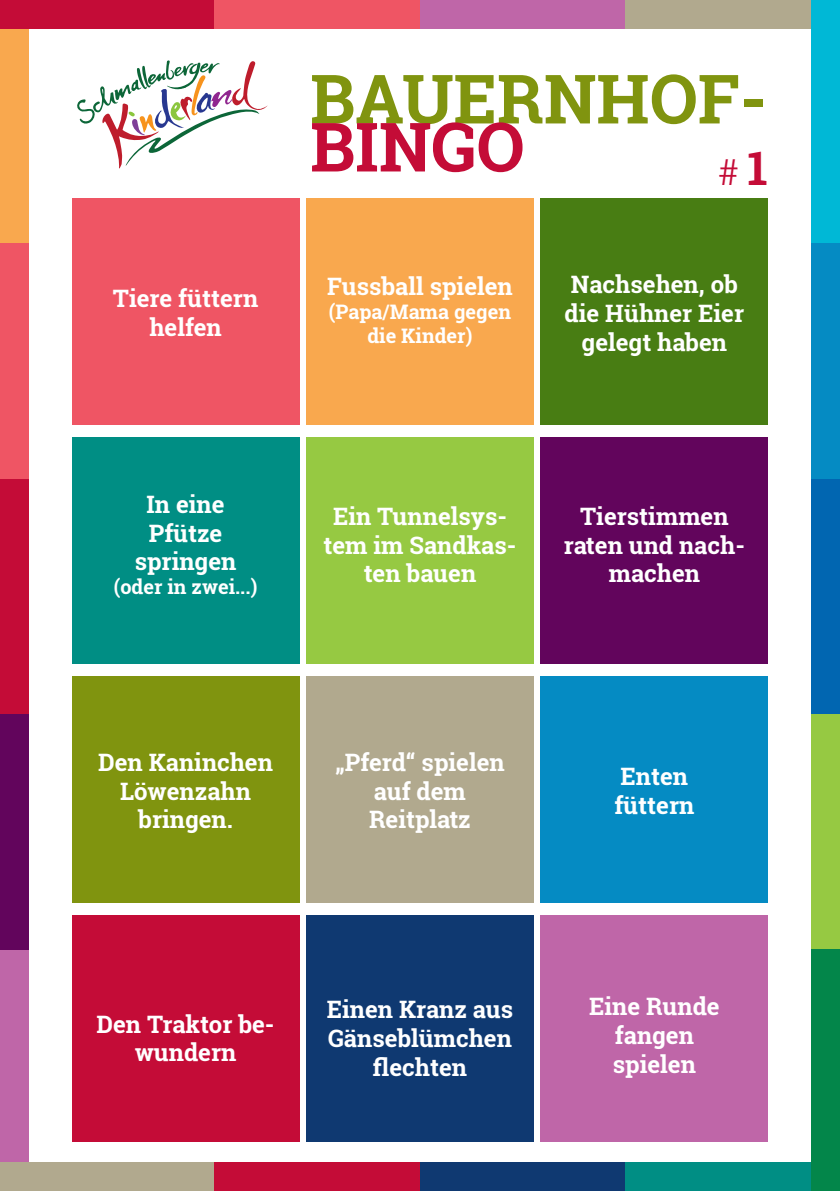
<style>
.page{position:relative;width:840px;height:1191px;background:#fff}
.page>*{position:absolute;margin:0;border:0;box-sizing:border-box;transform-origin:0 0}
.t1{font:700 68px/48px "Roboto Slab";color:#80940f}
.t2{font:46px "Giddyup Std";color:#c40c37}
.t3{font:700 24px/28.8px "Roboto Slab";color:#fff;text-align:center}
.t4{font:700 20px/24px "Roboto Slab";color:#fff;text-align:center}
.s1{color:#c40c37}
.s2{font-family:"Roboto Slab";font-weight:700}
</style>
<div class="page">
<div style="left:72px;top:198px;width:227px;height:227px;background:#ef5564"></div>
<div style="left:306px;top:198px;width:227px;height:227px;background:#f9a84e"></div>
<div style="left:540px;top:198px;width:227px;height:227px;background:#487d13"></div>
<div style="left:72px;top:437px;width:227px;height:227px;background:#008e84"></div>
<div style="left:306px;top:437px;width:227px;height:227px;background:#96c942"></div>
<div style="left:540px;top:437px;width:227px;height:227px;background:#62055c"></div>
<div style="left:72px;top:676px;width:227px;height:227px;background:#80940f"></div>
<div style="left:306px;top:676px;width:227px;height:227px;background:#b1a98e"></div>
<div style="left:540px;top:676px;width:227px;height:227px;background:#058bc3"></div>
<div style="left:72px;top:915px;width:227px;height:227px;background:#c40c37"></div>
<div style="left:306px;top:915px;width:227px;height:227px;background:#0f3971"></div>
<div style="left:540px;top:915px;width:227px;height:227px;background:#bf66a8"></div>
<div style="left:0;top:950px;width:28px;height:241px;background:#bf66a8"></div>
<div style="left:0;top:0;width:28px;height:244px;background:#f9a84e"></div>
<div style="left:0;top:244px;width:28px;height:235px;background:#ef5564"></div>
<div style="left:0;top:479px;width:28px;height:235px;background:#c40c37"></div>
<div style="left:0;top:714px;width:28px;height:236px;background:#62055c"></div>
<div style="left:0;top:0;width:214px;height:28px;background:#c40c37"></div>
<div style="left:214px;top:0;width:206px;height:28px;background:#ef5564"></div>
<div style="left:420px;top:0;width:205px;height:28px;background:#bf66a8"></div>
<div style="left:625px;top:0;width:214px;height:28px;background:#b1a98e"></div>
<div style="left:0;top:1162px;width:214px;height:29px;background:#b1a98e"></div>
<div style="left:214px;top:1162px;width:206px;height:29px;background:#c40c37"></div>
<div style="left:420px;top:1162px;width:205px;height:29px;background:#0f3971"></div>
<div style="left:625px;top:1162px;width:214px;height:29px;background:#008e84"></div>
<div style="left:811px;top:0;width:28px;height:244px;background:#00b8d6"></div>
<div style="left:811px;top:244px;width:28px;height:235px;background:#058bc3"></div>
<div style="left:811px;top:479px;width:28px;height:235px;background:#0166b1"></div>
<div style="left:811px;top:714px;width:28px;height:236px;background:#96c942"></div>
<div style="left:811px;top:950px;width:28px;height:241px;background:#03864a"></div>
<svg style="left:77px;top:60px;width:190px;height:109px"></svg>
<p class="t3" style="left:113px;top:284px;width:147px">Tiere füttern helfen</p>
<p class="t1" style="left:310px;top:74px;width:458px">BAUERNHOF-<br><span class="s1">BINGO</span></p>
<p class="t2" style="left:717px;top:146px;width:52px"># <span class="s2">1</span></p>
<p class="t3" style="left:327px;top:271px;width:187px">Fussball spielen</p>
<p class="t4" style="left:328px;top:299px;width:184px">(Papa/Mama gegen die Kinder)</p>
<p class="t3" style="left:564px;top:269px;width:181px">Nachsehen, ob die Hühner Eier gelegt haben</p>
<p class="t3" style="left:135px;top:489px;width:103px">In eine<br>Pfütze springen</p>
<p class="t4" style="left:114px;top:575px;width:145px">(oder in zwei...)</p>
<p class="t3" style="left:323px;top:501px;width:194px">Ein Tunnelsys&shy;tem im Sandkas&shy;ten bauen</p>
<p class="t3" style="left:563px;top:501px;width:183px">Tierstimmen raten und nach&shy;machen</p>
<p class="t3" style="left:98px;top:747px;width:176px">Den Kaninchen<br>Löwenzahn</p>
<p class="t3" style="left:138px;top:805px;width:96px">bringen.</p>
<p class="t3" style="left:335px;top:747px;width:171px">„Pferd“ spielen auf dem</p>
<p class="t3" style="left:369px;top:805px;width:103px">Reitplatz</p>
<p class="t3" style="left:620px;top:762px;width:69px">Enten</p>
<p class="t3" style="left:614px;top:790px;width:81px">füttern</p>
<p class="t3" style="left:97px;top:1009px;width:179px">Den Traktor be&shy;wundern</p>
<p class="t3" style="left:326px;top:994px;width:188px">Einen Kranz aus<br>Gänseblümchen flechten</p>
<p class="t3" style="left:588px;top:992px;width:132px">Eine Runde</p>
<p class="t3" style="left:614px;top:1020px;width:80px">fangen</p>
<p class="t3" style="left:612px;top:1049px;width:85px">spielen</p>
</div>
